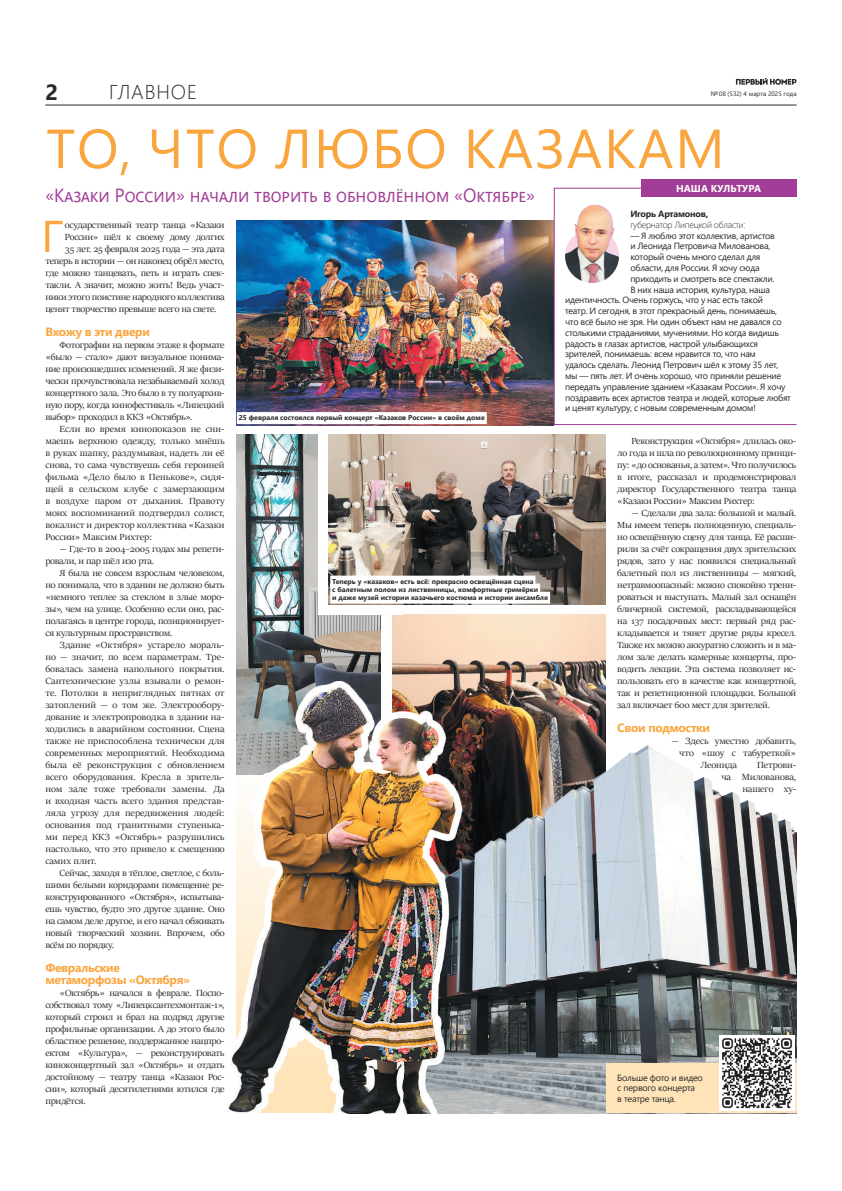
<style>
.page{position:relative;width:842px;height:1191px;background:#fff}
.page>*{position:absolute;margin:0;border:0;box-sizing:border-box;transform-origin:0 0}
.t1{font:55px "Segoe UI";letter-spacing:.035em;color:#faa63f}
.t2{font:44.3px "Segoe UI";color:#faa63f;scale:1.07 1}
.t3{font:700 22px "Segoe UI";color:#2b292a}
.t4{font:300 20px "Segoe UI";letter-spacing:.045em;color:#2b292a}
.t5{font:19px "Segoe UI";color:#a13d96;scale:.93 1}
.t6{font:700 12px/12px "Segoe UI";letter-spacing:-.025em;color:#faa63f}
.t7{font:10px/12px "Sitka Banner";letter-spacing:-.025em;color:#2b292a;text-align:justify;scale:1.07 1}
.t8{font:700 10px "Segoe UI";letter-spacing:.01em;color:#fff}
.t9{font:9px/10.8px "Segoe UI";letter-spacing:-.03em;color:#2b292a}
.t10{font:300 9px "Segoe UI";letter-spacing:-.025em;color:#2b292a}
.t11{font:700 9px "Segoe UI";letter-spacing:-.025em;color:#2b292a}
.t12{font:700 7px/8px "Segoe UI";color:#2b292a}
.t13{font:6.4px "Segoe UI";color:#2b292a}
</style>
<div class="page">
<hr style="left:45px;top:104px;width:752px;height:1px;background:#2b292a">
<svg style="left:736px;top:78px;width:60px;height:7px"></svg>
<img style="left:236px;top:434px;width:145px;height:247px">
<img style="left:392px;top:615px;width:214px;height:125px">
<img style="left:236px;top:221px;width:318px;height:204px">
<div style="left:554px;top:188px;width:243px;height:237px;border:1px solid #a13d96"></div>
<div style="left:641px;top:179px;width:156px;height:18px;background:#a13d96"></div>
<img style="left:565px;top:204px;width:54px;height:79px">
<div style="left:237px;top:412px;width:250px;height:12px;background:#fff"></div>
<img style="left:466px;top:740px;width:331px;height:373px">
<img style="left:228px;top:681px;width:238px;height:432px">
<div style="left:318px;top:427px;width:85px;height:187px;background:#fff"></div>
<img style="left:329px;top:434px;width:277px;height:170px">
<div style="left:330px;top:575px;width:205px;height:12px;background:#fff"></div>
<div style="left:330px;top:583px;width:210px;height:12px;background:#fff"></div>
<div style="left:330px;top:591px;width:220px;height:12px;background:#fff"></div>
<div style="left:606px;top:1063px;width:191px;height:50px;background:#fee4b8"></div>
<img style="left:719px;top:1035px;width:75px;height:75px">
<h3 class="t3" style="left:45px;top:71px;width:14px">2</h3>
<p class="t13" style="left:711px;top:88px;width:87px">№ 08 (532) 4 марта 2025 года</p>
<h3 class="t4" style="left:109px;top:73px;width:89px">ГЛАВНОЕ</h3>
<h1 class="t1" style="left:46px;top:97px;width:680px">ТО, ЧТО ЛЮБО КАЗАКАМ</h1>
<p class="t11" style="left:630px;top:205px;width:79px">Игорь Артамонов,</p>
<p class="t10" style="left:630px;top:216px;width:117px">губернатор Липецкой области:</p>
<p class="t9" style="left:630px;top:229px;width:146px">— Я люблю этот коллектив, артистов</p>
<p class="t9" style="left:630px;top:240px;width:141px">и Леонида Петровича Милованова,</p>
<p class="t9" style="left:630px;top:251px;width:131px">который очень много сделал для</p>
<p class="t9" style="left:630px;top:261px;width:131px">области, для России. Я хочу сюда</p>
<p class="t9" style="left:630px;top:272px;width:145px">приходить и смотреть все спектакли.</p>
<p class="t9" style="left:630px;top:283px;width:141px">В них наша история, культура, наша</p>
<p class="t9" style="left:565px;top:294px;width:199px">идентичность. Очень горжусь, что у нас есть такой</p>
<p class="t9" style="left:565px;top:305px;width:213px">театр. И сегодня, в этот прекрасный день, понимаешь,</p>
<p class="t9" style="left:565px;top:315px;width:218px">что всё было не зря. Ни один объект нам не давался со</p>
<p class="t9" style="left:565px;top:326px;width:215px">столькими страданиями, мучениями. Но когда видишь</p>
<p class="t9" style="left:565px;top:337px;width:195px">радость в глазах артистов, настрой улыбающихся</p>
<p class="t9" style="left:565px;top:348px;width:192px">зрителей, понимаешь: всем нравится то, что нам</p>
<p class="t9" style="left:565px;top:359px;width:215px">удалось сделать. Леонид Петрович шёл к этому 35 лет,</p>
<p class="t9" style="left:565px;top:369px;width:218px">мы — пять лет. И очень хорошо, что приняли решение</p>
<p class="t9" style="left:565px;top:380px;width:222px">передать управление зданием «Казакам России». Я хочу</p>
<p class="t9" style="left:565px;top:391px;width:227px">поздравить всех артистов театра и людей, которые любят</p>
<p class="t9" style="left:565px;top:402px;width:192px">и ценят культуру, с новым современным домом!</p>
<p class="t8" style="left:676px;top:179px;width:87px">НАША КУЛЬТУРА</p>
<h3 class="t5" style="left:45px;top:177px;width:528px">«Казаки России» начали творить в обновлённом «Октябре»</h3>
<h2 class="t2" style="left:41px;top:194px;width:22px">Г</h2>
<p class="t7" style="left:65px;top:219px;width:151px">осударственный театр танца «Казаки</p>
<p class="t7" style="left:65px;top:231px;width:151px">России» шёл к своему дому долгих</p>
<p class="t7" style="left:65px;top:243px;width:151px">35 лет. 25 февраля 2025 года — эта дата</p>
<p class="t7" style="left:45px;top:255px;width:169px">теперь в истории — он наконец обрёл место,</p>
<p class="t7" style="left:45px;top:267px;width:169px">где можно танцевать, петь и играть спек-</p>
<p class="t7" style="left:45px;top:279px;width:169px">такли. А значит, можно жить! Ведь участ-</p>
<p class="t7" style="left:45px;top:291px;width:169px">ники этого поистине народного коллектива</p>
<p class="t7" style="left:45px;top:303px;width:162px">ценят творчество превыше всего на свете.</p>
<p class="t6" style="left:45px;top:325px;width:106px">Вхожу в эти двери</p>
<p class="t7" style="left:45px;top:339px;width:169px;text-indent:14px">Фотографии на первом этаже в формате «было — стало» дают визуальное понима&shy;ние произошедших изменений. Я же физи&shy;чески прочувствовала незабываемый холод концертного зала. Это было в ту полуархив&shy;ную пору, когда кинофестиваль «Липецкий выбор» проходил в ККЗ «Октябрь».</p>
<p class="t7" style="left:45px;top:423px;width:169px;text-indent:14px">Если во время кинопоказов не сни&shy;маешь верхнюю одежду, только мнёшь в руках шапку, раздумывая, надеть ли её снова, то сама чувствуешь себя героиней фильма «Дело было в Пенькове», сидя&shy;щей в сельском клубе с замерзающим в воздухе паром от дыхания. Правоту моих воспоминаний подтвердил солист, вокалист и директор коллектива «Казаки России» Максим Рихтер:</p>
<p class="t7" style="left:45px;top:543px;width:169px;text-indent:14px">— Где-то в 2004–2005 годах мы репети&shy;ровали, и пар шёл изо рта.</p>
<p class="t7" style="left:45px;top:567px;width:169px;text-indent:14px">Я была не совсем взрослым человеком, но понимала, что в здании не должно быть «немного теплее за стеклом в злые моро&shy;зы», чем на улице. Особенно если оно, рас&shy;полагаясь в центре города, позиционирует&shy;ся культурным пространством.</p>
<p class="t7" style="left:45px;top:639px;width:169px;text-indent:14px">Здание «Октября» устарело мораль&shy;но — значит, по всем параметрам. Тре&shy;бовалась замена напольного покрытия.<br>Сантехнические узлы взывали о ремон&shy;те. Потолки в неприглядных пятнах от затоплений — о том же. Электрообору&shy;дование и электропроводка в здании на&shy;ходились в аварийном состоянии. Сцена также не приспособлена технически для современных мероприятий. Необходима была её реконструкция с обновлением всего оборудования. Кресла в зритель&shy;ном зале тоже требовали замены. Да и входная часть всего здания представ&shy;ляла угрозу для передвижения людей: основания под гранитными ступенька&shy;ми перед ККЗ «Октябрь» разрушились настолько, что это привело к смещению самих плит.</p>
<p class="t7" style="left:45px;top:867px;width:169px;text-indent:14px">Сейчас, заходя в тёплое, светлое, с боль&shy;шими белыми коридорами помещение ре&shy;конструированного «Октября», испытыва&shy;ешь чувство, будто это другое здание. Оно на самом деле другое, и его начал обживать новый творческий хозяин. Впрочем, обо всём по порядку.</p>
<p class="t6" style="left:45px;top:961px;width:146px">Февральские метаморфозы «Октября»</p>
<p class="t7" style="left:45px;top:987px;width:169px;text-indent:14px">«Октябрь» начался в феврале. Поспо&shy;собствовал тому «Липецксантехмонтаж-1», который строил и брал на подряд другие профильные организации. А до этого было областное решение, поддержанное нацпро&shy;ектом «Культура», — реконструировать киноконцертный зал «Октябрь» и отдать достойному — театру танца «Казаки Рос&shy;сии», который десятилетиями ютился где придётся.</p>
<p class="t12" style="left:239px;top:413px;width:248px">25 февраля состоялся первый концерт «Казаков России» в своём доме</p>
<p class="t7" style="left:617px;top:435px;width:169px;text-indent:14px">Реконструкция «Октября» длилась око&shy;ло года и шла по революционному принци&shy;пу: «до основанья, а затем». Что получилось в итоге, рассказал и продемонстрировал директор Государственного театра танца «Казаки России» Максим Рихтер:</p>
<p class="t7" style="left:617px;top:507px;width:169px;text-indent:14px">— Сделали два зала: большой и малый.<br>Мы имеем теперь полноценную, специаль&shy;но освещённую сцену для танца. Её расши&shy;рили за счёт сокращения двух зрительских рядов, зато у нас появился специальный балетный пол из лиственницы — мягкий, нетравмоопасный: можно спокойно трени&shy;роваться и выступать. Малый зал оснащён бличерной системой, раскладывающейся на 137 посадочных мест: первый ряд рас&shy;кладывается и тянет другие ряды кресел.<br>Также их можно аккуратно сложить и в ма&shy;лом зале делать камерные концерты, про&shy;водить лекции. Эта система позволяет ис&shy;пользовать его в качестве как концертной, так и репетиционной площадки. Большой зал включает 600 мест для зрителей.</p>
<p class="t6" style="left:617px;top:721px;width:94px">Свои подмостки</p>
<p class="t7" style="left:671px;top:735px;width:118px">— Здесь уместно добавить,</p>
<p class="t7" style="left:679px;top:747px;width:111px">что «шоу с табуреткой»</p>
<p class="t7" style="left:700px;top:759px;width:36px">Леонида</p>
<p class="t12" style="left:332px;top:576px;width:217px">Теперь у «казаков» есть всё: прекрасно освещённая сцена<br>с балетным полом из лиственницы, комфортные гримёрки<br>и даже музей истории казачьего костюма и истории ансамбля</p>
<p class="t7" style="left:721px;top:759px;width:72px;text-align:right">Петрови-<br>ча Милованова, нашего ху-</p>
<p class="t9" style="left:617px;top:1071px;width:87px">Больше фото и видео с первого концерта<br>в театре танца.</p>
</div>
